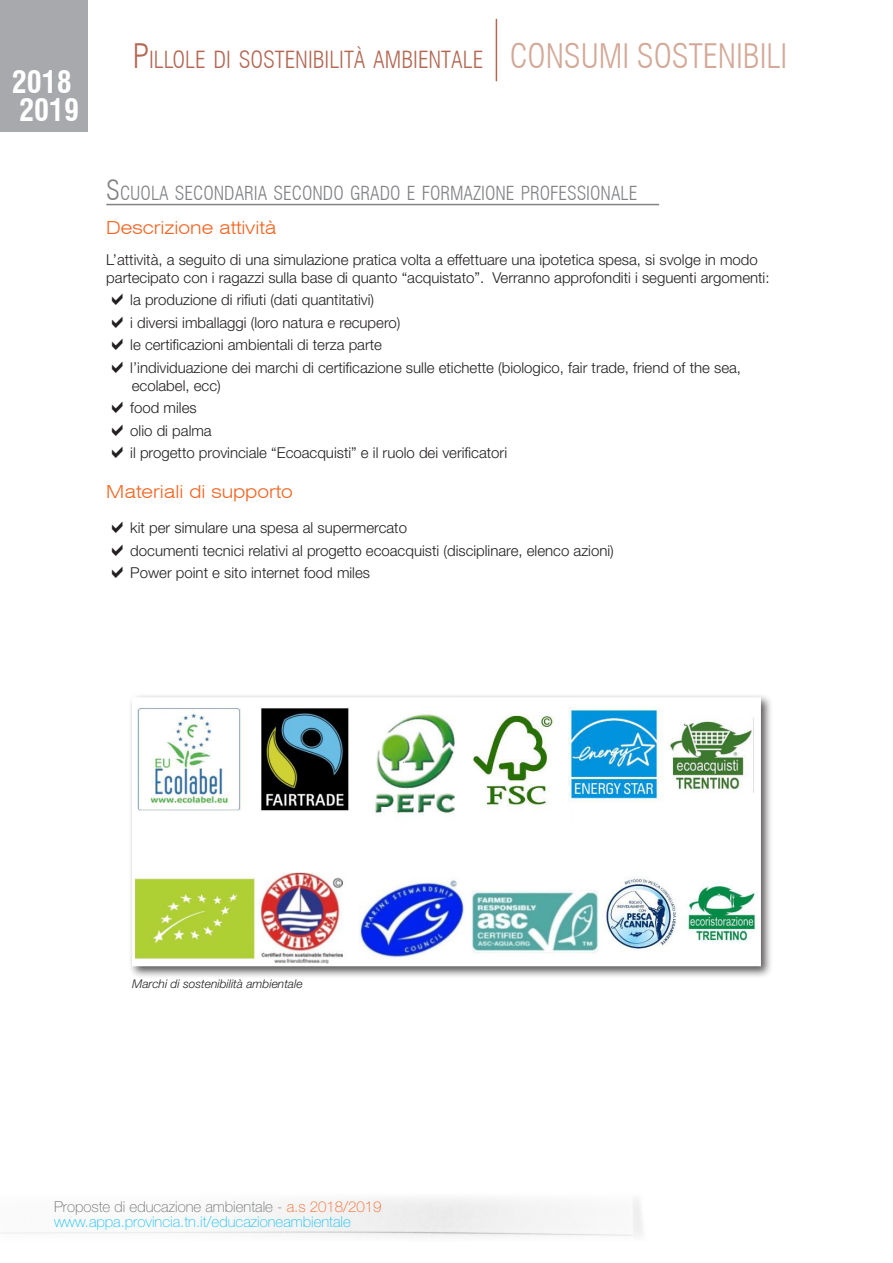
<style>
.page{position:relative;width:893px;height:1263px;background:#fff}
.page>*{position:absolute;margin:0;border:0;box-sizing:border-box;transform-origin:0 0}
.t1{font:700 condensed 30px/27.8px "Swiss 721 BT";color:#fff}
.t2{font:300 condensed 23.1px "Swiss 721 BT";color:#b36853}
.Titoletto{font:300 condensed 18.9px "Swiss 721 BT";color:#808285}
.titolino{font:300 expanded 18px "Swiss 721 BT";color:#f36421}
.elenco{font:300 15px/18px "Helvetica Neue LT Std";color:#231f20}
.testo{font:300 15px/18px "Helvetica Neue LT Std";color:#231f20}
.t3{font:100 15px/15px "Helvetica Neue LT Std";color:#15c0f2}
.testo_schede{font:italic 300 12px "Helvetica Neue LT Std";color:#231f20}
.s1{font-size:33px}
.s2{font-size:33px;color:#d3a998}
.s3{font-size:27px}
.s4{color:#6c6d70}
.s5{color:#f36421}
</style>
<div class="page">
<div style="left:0;top:0;width:88px;height:132px;background:#a8a9ad"></div>
<hr style="left:496px;top:19px;width:1px;height:62px;background:#b36853">
<hr style="left:106px;top:204px;width:553px;height:1px;background:#808285">
<div style="left:128px;top:693px;width:646px;height:286px;background:#231f20;opacity:.75"></div>
<img style="left:136px;top:701px;width:621px;height:261px">
<h1 class="t1" style="left:12px;top:69px;width:69px">2018<br>2019</h1>
<h2 class="t2" style="left:133px;top:46px;width:519px"><span class="s1">P</span>ILLOLE DI SOSTENIBILITÀ AMBIENTALE <span class="s2">CONSUMI SOSTENIBILI</span></h2>
<p class="Titoletto" style="left:106px;top:181px;width:532px"><span class="s3">S</span>CUOLA SECONDARIA SECONDO GRADO E FORMAZIONE PROFESSIONALE</p>
<p class="titolino" style="left:106px;top:217px;width:172px">Descrizione attività</p>
<p class="testo" style="left:106px;top:250px;width:665px">L’attività, a seguito di una simulazione pratica volta a effettuare una ipotetica spesa, si svolge in modo partecipato con i ragazzi sulla base di quanto “acquistato”. Verranno approfonditi i seguenti argomenti:</p>
<p class="elenco" style="left:130px;top:290px;width:245px">la produzione di rifiuti (dati quantitativi)</p>
<p class="elenco" style="left:130px;top:313px;width:272px">i diversi imballaggi (loro natura e recupero)</p>
<p class="elenco" style="left:130px;top:335px;width:253px">le certificazioni ambientali di terza parte</p>
<p class="elenco" style="left:130px;top:358px;width:612px">l’individuazione dei marchi di certificazione sulle etichette (biologico, fair trade, friend of the sea, ecolabel, ecc)</p>
<p class="elenco" style="left:130px;top:398px;width:68px">food miles</p>
<p class="elenco" style="left:130px;top:421px;width:83px">olio di palma</p>
<p class="elenco" style="left:130px;top:443px;width:378px">il progetto provinciale “Ecoacquisti” e il ruolo dei verificatori</p>
<p class="titolino" style="left:106px;top:481px;width:188px">Materiali di supporto</p>
<p class="elenco" style="left:130px;top:518px;width:278px">kit per simulare una spesa al supermercato</p>
<p class="elenco" style="left:130px;top:541px;width:485px">documenti tecnici relativi al progetto ecoacquisti (disciplinare, elenco azioni)</p>
<p class="elenco" style="left:130px;top:563px;width:241px">Power point e sito internet food miles</p>
<p class="testo_schede" style="left:132px;top:976px;width:172px">Marchi di sostenibilità ambientale</p>
<p class="t3" style="left:54px;top:1199px;width:329px"><span class="s4">Proposte di educazione ambientale -</span> <span class="s5">a.s 2018/2019 </span>www.appa.provincia.tn.it/educazioneambientale</p>
</div>
